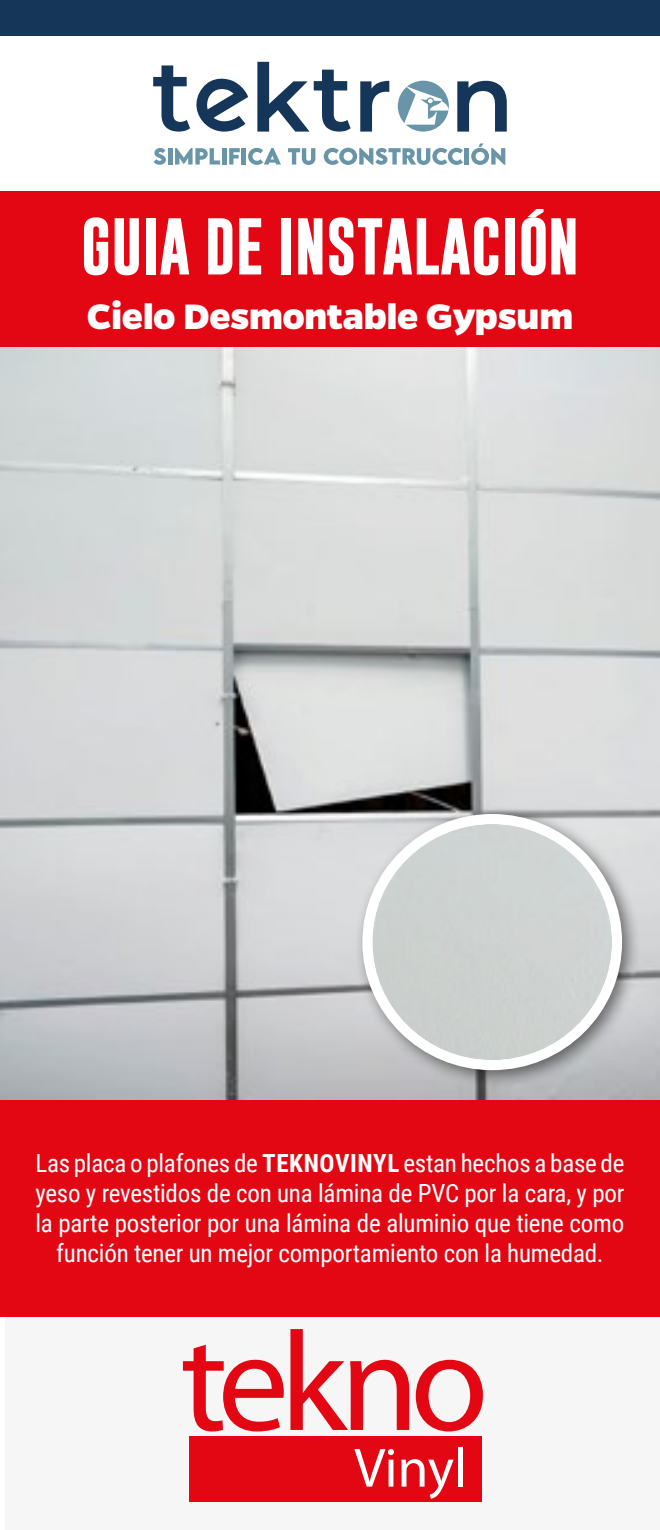
<style>
.page{position:relative;width:660px;height:1530px;background:#fff}
.page>*{position:absolute;margin:0;border:0;box-sizing:border-box;transform-origin:0 0}
.t1{font:700 57.5px "Gobold";color:#fff}
.t2{font:800 40px "Gentona";letter-spacing:-.01em;color:#fff}
.t3{font:25px/30px "Roboto Condensed";letter-spacing:-.01em;color:#fff;text-align:center}
.s1{font-weight:700}
</style>
<div class="page">
<div style="left:6px;top:317px;width:654px;height:1213px;background:#f6f6f6"></div>
<div style="left:0;top:191px;width:660px;height:156px;background:#e30613"></div>
<div style="left:0;top:1100px;width:660px;height:216px;background:#e30613"></div>
<div style="left:0;top:0;width:660px;height:35px;background:#153559"></div>
<div style="left:189px;top:1436px;width:293px;height:66px;background:#e30613"></div>
<svg style="left:354px;top:1449px;width:40px;height:38px"></svg>
<hr style="left:389px;top:1460px;width:4px;height:27px;background:#fff">
<svg style="left:401px;top:1459px;width:53px;height:40px"></svg>
<div style="left:458px;top:1447px;width:5px;height:40px;background:#fff"></div>
<svg style="left:183px;top:1345px;width:101px;height:87px"></svg>
<svg style="left:290px;top:1329px;width:119px;height:101px"></svg>
<svg style="left:416px;top:1360px;width:67px;height:72px"></svg>
<img style="left:0;top:347px;width:660px;height:753px">
<svg style="left:257px;top:62px;width:94px;height:70px"></svg>
<svg style="left:153px;top:65px;width:95px;height:67px"></svg>
<svg style="left:360px;top:81px;width:29px;height:51px"></svg>
<svg style="left:457px;top:81px;width:50px;height:51px"></svg>
<div style="left:398px;top:81px;width:51px;height:51px;background:#6995a8;border-radius:50%"></div>
<svg style="left:404px;top:86px;width:45px;height:39px"></svg>
<svg style="left:154px;top:148px;width:12px;height:17px"></svg>
<hr style="left:168px;top:148px;width:4px;height:17px;background:#6995a8">
<svg style="left:175px;top:148px;width:45px;height:17px"></svg>
<hr style="left:222px;top:148px;width:4px;height:17px;background:#6995a8">
<svg style="left:229px;top:148px;width:11px;height:17px"></svg>
<hr style="left:242px;top:148px;width:4px;height:17px;background:#6995a8">
<svg style="left:248px;top:148px;width:33px;height:17px"></svg>
<svg style="left:288px;top:148px;width:27px;height:17px"></svg>
<svg style="left:324px;top:148px;width:139px;height:17px"></svg>
<hr style="left:465px;top:148px;width:4px;height:17px;background:#6995a8">
<svg style="left:471px;top:143px;width:34px;height:22px"></svg>
<div style="left:354px;top:806px;width:288px;height:282px;background:#000;opacity:.5"></div>
<img style="left:372px;top:824px;width:240px;height:236px">
<div style="left:362px;top:814px;width:260px;height:256px;border:10px solid #fff;border-radius:50%"></div>
<h1 class="t1" style="left:81px;top:209px;width:500px">GUIA DE INSTALACIÓN</h1>
<h2 class="t2" style="left:87px;top:293px;width:488px">Cielo Desmontable Gypsum</h2>
<p class="t3" style="left:35px;top:1147px;width:591px">Las placa o plafones de <span class="s1">TEKNOVINYL</span> estan hechos a base de yeso y revestidos de con una lámina de PVC por la cara, y por la parte posterior por una lámina de aluminio que tiene como función tener un mejor comportamiento con la humedad.</p>
</div>
